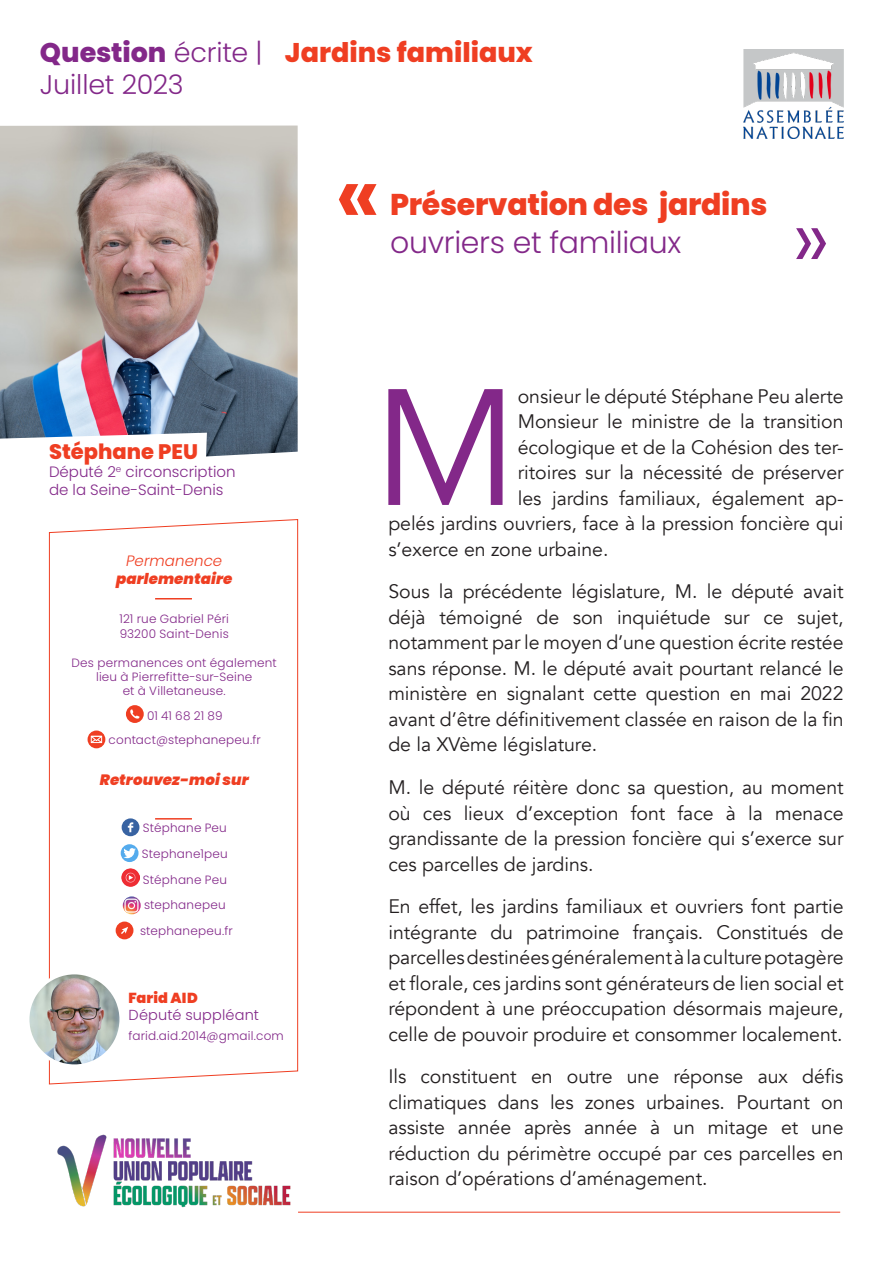
<style>
.page{position:relative;width:893px;height:1263px;background:#fff}
.page>*{position:absolute;margin:0;border:0;box-sizing:border-box;transform-origin:0 0}
.t1{font:163.5px "Avenir";color:#832889}
.t2{font:600 88.05px "Poppins";color:#ef3e22}
.t3{font:800 30px "Poppins";letter-spacing:-.01em;color:#ef3e22}
.t4{font:300 30px "Poppins";letter-spacing:-.01em;color:#832889}
.t5{font:800 27px "Poppins";color:#ef3e22}
.t6{font:800 27px "Poppins";color:#832889}
.t7{font:300 27px "Poppins";letter-spacing:-.01em;color:#832889}
.t8{font:800 21px "Poppins";color:#ef3e22}
.t9{font:19.5px/25.5px "Avenir";letter-spacing:-.005em;color:#231f20;text-align:justify}
.t10{font:300 15px/18px "Poppins";color:#832889}
.t11{font:italic 900 15px/18px "Poppins";letter-spacing:.005em;color:#ef3e22;text-align:center}
.t12{font:300 14.55px/16.8px "Poppins";letter-spacing:.01em;color:#832889}
.t13{font:300 12px/14.4px "Poppins";letter-spacing:.015em;color:#832889}
.s1{font-weight:300}
.s2{font-weight:900;color:#ef3e22}
</style>
<div class="page">
<svg style="left:49px;top:519px;width:249px;height:566px"></svg>
<img style="left:0;top:126px;width:298px;height:331px">
<hr style="left:155px;top:598px;width:37px;height:1px;background:#ef3e22">
<hr style="left:155px;top:818px;width:37px;height:1px;background:#ef3e22">
<div style="left:126px;top:705px;width:18px;height:18px;background:#ef3e22;border-radius:50%"></div>
<svg style="left:130px;top:709px;width:10px;height:10px"></svg>
<svg style="left:88px;top:730px;width:17px;height:18px"></svg>
<svg style="left:90px;top:735px;width:13px;height:8px"></svg>
<div style="left:122px;top:818px;width:17px;height:18px;background:#3863a2;border-radius:50%"></div>
<svg style="left:128px;top:822px;width:5px;height:10px"></svg>
<div style="left:121px;top:844px;width:18px;height:18px;background:#54abed;border-radius:50%"></div>
<svg style="left:123px;top:848px;width:13px;height:10px"></svg>
<img style="left:122px;top:869px;width:18px;height:18px">
<img style="left:123px;top:896px;width:18px;height:18px;border-radius:9px">
<div style="left:116px;top:921px;width:17px;height:18px;background:#ef3e22;border-radius:50%"></div>
<svg style="left:121px;top:927px;width:7px;height:7px"></svg>
<img style="left:28px;top:973px;width:93px;height:93px;border-radius:46px">
<div style="left:26px;top:971px;width:96px;height:96px;border:3px solid #fff;border-radius:50%"></div>
<img style="left:57px;top:1134px;width:234px;height:74px">
<hr style="left:298px;top:1212px;width:542px;height:1px;background:#ef3e22">
<img style="left:744px;top:50px;width:100px;height:88px">
<svg style="left:0;top:433px;width:207px;height:24px"></svg>
<p class="t6" style="left:40px;top:37px;width:224px">Question <span class="s1">écrite |</span></p>
<p class="t7" style="left:40px;top:69px;width:145px">Juillet 2023</p>
<p class="t5" style="left:285px;top:37px;width:249px">Jardins familiaux</p>
<p class="t2" style="left:335px;top:144px;width:47px">«</p>
<p class="t3" style="left:390px;top:188px;width:379px">Préservation des jardins</p>
<p class="t4" style="left:390px;top:225px;width:293px">ouvriers et familiaux</p>
<p class="t8" style="left:49px;top:439px;width:150px">Stéphane PEU</p>
<p class="t10" style="left:49px;top:462px;width:188px">Député 2<sup>e</sup> circonscription de la Seine-Saint-Denis</p>
<p class="t11" style="left:116px;top:551px;width:118px"><span class="s1">Permanence </span>parlementaire</p>
<p class="t13" style="left:119px;top:612px;width:111px">121 rue Gabriel Péri<br>93200 Saint-Denis</p>
<p class="t13" style="left:72px;top:655px;width:207px;text-align:center">Des permanences ont également lieu à Pierrefitte-sur-Seine<br>et à Villetaneuse.</p>
<p class="t13" style="left:147px;top:708px;width:77px">01 41 68 21 89</p>
<p class="t13" style="left:109px;top:733px;width:154px">contact@stephanepeu.fr</p>
<p class="t11" style="left:100px;top:771px;width:150px">Retrouvez-moi sur</p>
<p class="t13" style="left:143px;top:821px;width:86px">Stéphane Peu</p>
<p class="t13" style="left:142px;top:846px;width:87px">Stephane1peu</p>
<p class="t13" style="left:143px;top:872px;width:86px">Stéphane Peu</p>
<p class="t13" style="left:144px;top:898px;width:83px">stephanepeu</p>
<p class="t13" style="left:140px;top:924px;width:94px">stephanepeu.fr</p>
<p class="t12" style="left:129px;top:989px;width:132px"><span class="s2">Farid AID<br></span>Député suppléant</p>
<p class="t13" style="left:129px;top:1029px;width:157px">farid.aid.2014@gmail.com</p>
<p class="t1" style="left:373px;top:351px;width:147px">M</p>
<p class="t9" style="left:518px;top:384px;width:327px">onsieur le député Stéphane Peu alerte</p>
<p class="t9" style="left:518px;top:409px;width:327px">Monsieur le ministre de la transition</p>
<p class="t9" style="left:518px;top:435px;width:327px">écologique et de la Cohésion des ter-</p>
<p class="t9" style="left:518px;top:460px;width:327px">ritoires sur la nécessité de préserver</p>
<p class="t9" style="left:518px;top:486px;width:327px">les jardins familiaux, également ap-</p>
<p class="t9" style="left:388px;top:511px;width:457px">pelés jardins ouvriers, face à la pression foncière qui</p>
<p class="t9" style="left:388px;top:537px;width:222px">s’exerce en zone urbaine.</p>
<p class="t9" style="left:388px;top:579px;width:457px">Sous la précédente législature, M. le député avait déjà témoigné de son inquiétude sur ce sujet, notamment par le moyen d’une question écrite restée sans réponse. M. le député avait pourtant relancé le ministère en signalant cette question en mai 2022 avant d’être définitivement classée en raison de la fin de la XVème législature.</p>
<p class="t9" style="left:388px;top:775px;width:457px">M. le député réitère donc sa question, au moment où ces lieux d’exception font face à la menace grandissante de la pression foncière qui s’exerce sur ces parcelles de jardins.</p>
<p class="t9" style="left:388px;top:894px;width:457px">En effet, les jardins familiaux et ouvriers font partie intégrante du patrimoine français. Constitués de parcelles destinées généralement à la culture potagère et florale, ces jardins sont générateurs de lien social et répondent à une préoccupation désormais majeure, celle de pouvoir produire et consommer localement.</p>
<p class="t9" style="left:388px;top:1064px;width:457px">Ils constituent en outre une réponse aux défis climatiques dans les zones urbaines. Pourtant on assiste année après année à un mitage et une réduction du périmètre occupé par ces parcelles en raison d’opérations d’aménagement.</p>
</div>
